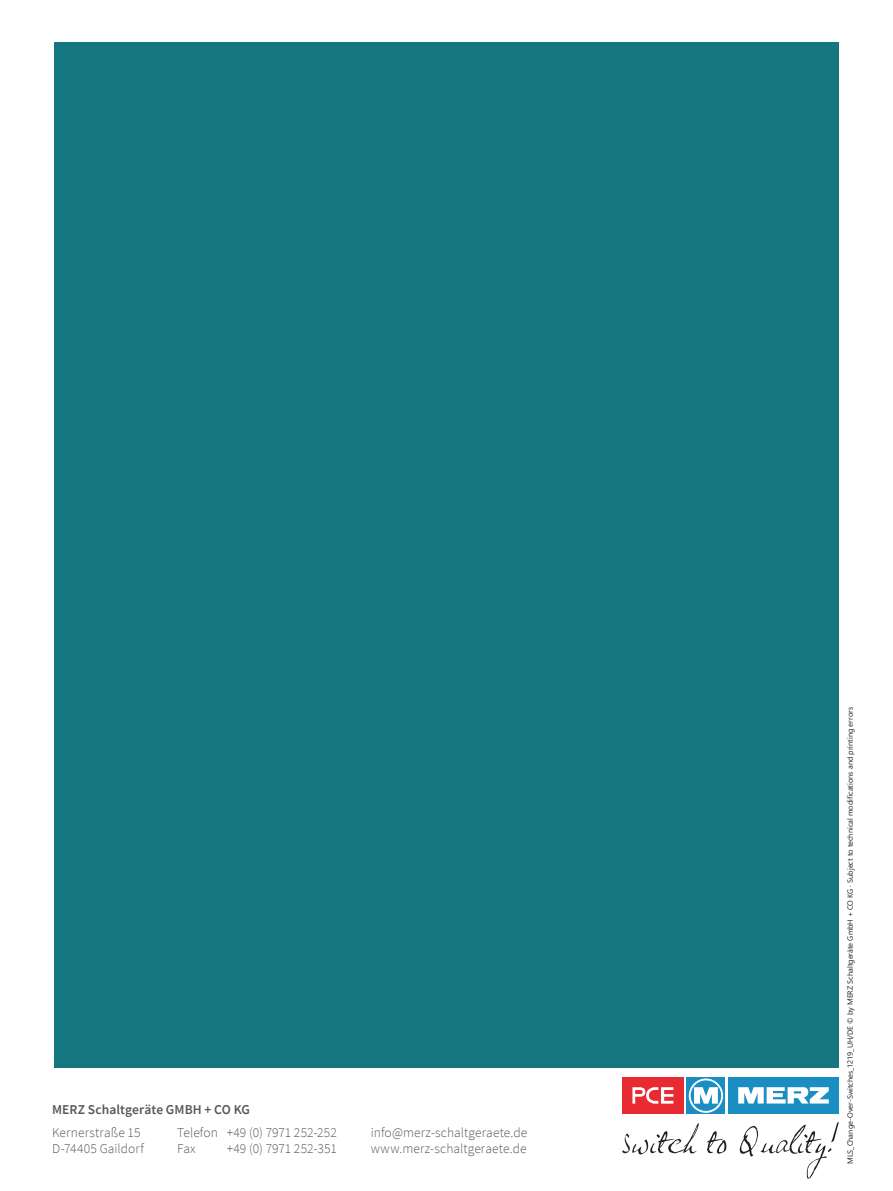
<style>
.page{position:relative;width:893px;height:1191px;background:#fff}
.page>*{position:absolute;margin:0;border:0;box-sizing:border-box;transform-origin:0 0}
.t1{font:300 13.5px "Source Sans Pro";letter-spacing:.005em;color:#57585a}
.t2{font:600 13.5px/23.2px "Source Sans Pro";letter-spacing:.005em;color:#57585a}
.t3{font:7.5px "Segoe UI";color:#231f20}
.s1{font-weight:300}
</style>
<div class="page">
<div style="left:54px;top:43px;width:785px;height:1024px;background:#16767f"></div>
<svg style="left:622px;top:1123px;width:77px;height:31px"></svg>
<svg style="left:707px;top:1131px;width:19px;height:22px"></svg>
<svg style="left:740px;top:1122px;width:99px;height:56px"></svg>
<div style="left:728px;top:1077px;width:111px;height:36px;background:#1a8ec3"></div>
<svg style="left:686px;top:1077px;width:39px;height:36px"></svg>
<svg style="left:689px;top:1078px;width:34px;height:34px"></svg>
<div style="left:691px;top:1080px;width:30px;height:31px;background:#1a8ec3;border-radius:50%"></div>
<svg style="left:694px;top:1087px;width:24px;height:16px"></svg>
<svg style="left:738px;top:1087px;width:91px;height:16px"></svg>
<div style="left:622px;top:1077px;width:62px;height:36px;background:#e82a32"></div>
<svg style="left:632px;top:1087px;width:41px;height:16px"></svg>
<p class="t2" style="left:52px;top:1097px;width:200px">MERZ Schaltgeräte GMBH + CO KG<br><span class="s1">Kernerstraße 15</span></p>
<p class="t1" style="left:52px;top:1140px;width:93px">D-74405 Gaildorf</p>
<p class="t1" style="left:177px;top:1124px;width:161px">Telefon +49 (0) 7971 252-252</p>
<p class="t1" style="left:177px;top:1140px;width:20px">Fax</p>
<p class="t1" style="left:227px;top:1140px;width:112px">+49 (0) 7971 252-351</p>
<p class="t1" style="left:371px;top:1124px;width:158px">info@merz-schaltgeraete.de</p>
<p class="t1" style="left:371px;top:1140px;width:157px">www.merz-schaltgeraete.de</p>
<p class="t3" style="left:843px;top:1163px;width:458px;rotate:-90deg">MLS_Change-Over-Switches_1219_UH/DE © by MERZ Schaltgeräte GmbH + CO KG · Subject to technical modifications and printing errors</p>
</div>
